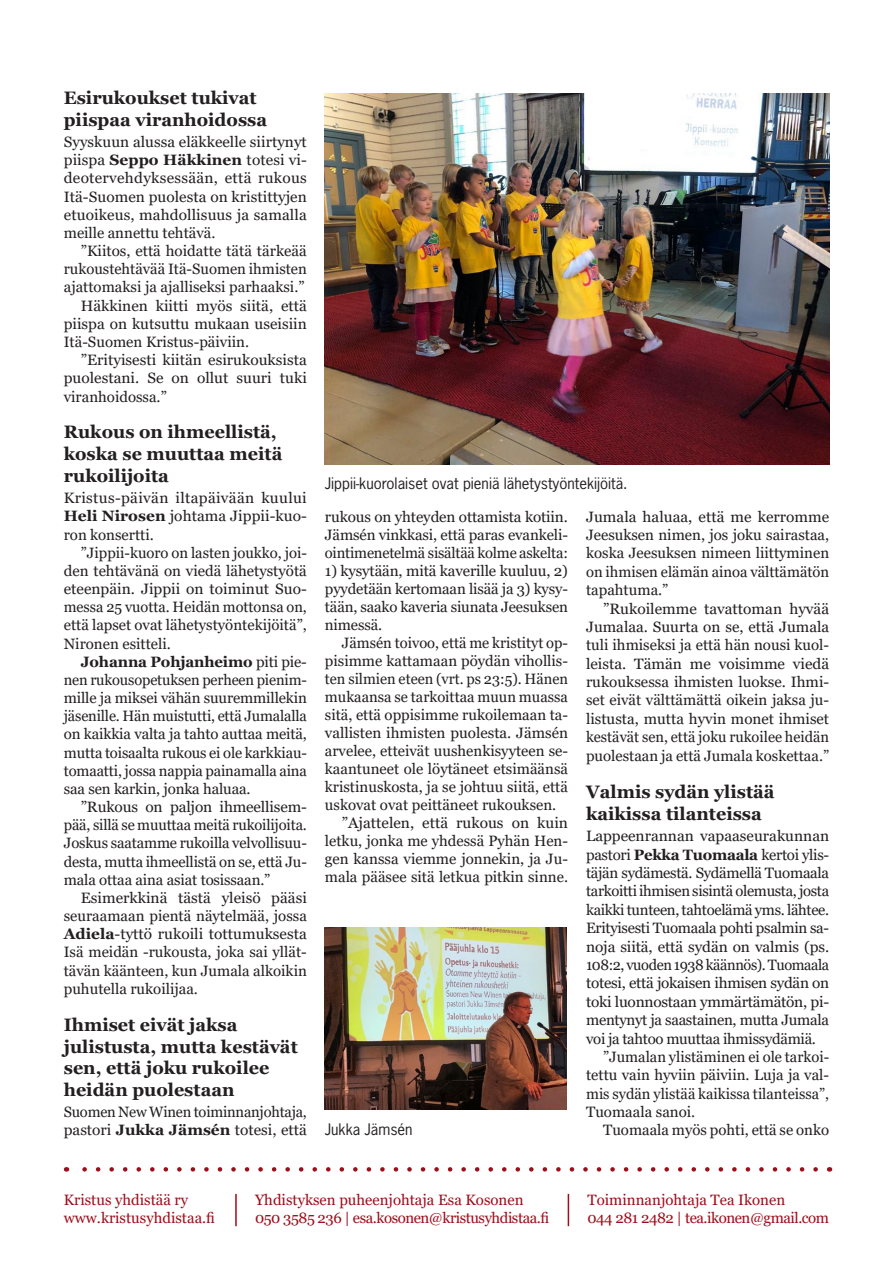
<style>
.page{position:relative;width:893px;height:1263px;background:#fff}
.page>*{position:absolute;margin:0;border:0;box-sizing:border-box;transform-origin:0 0}
.Väliotsikko{font:700 18px/21.8px "Georgia";color:#231f20}
.Leipis{font:15px/18.1px "Georgia";color:#231f20;text-align:justify}
.Leipis_1_kpl{font:15px/18.5px "Georgia";letter-spacing:-.01em;color:#231f20;text-align:justify}
.t1{font:15px/18px "Georgia";color:#9d0d1b}
.Laatikkoteksti{font:15px "News Gothic Std";color:#231f20}
.s1{font-weight:700}
</style>
<div class="page">
<svg style="left:82px;top:1167px;width:734px;height:4px"></svg>
<hr style="left:235px;top:1194px;width:2px;height:32px;background:#9d0d1b">
<hr style="left:568px;top:1194px;width:1px;height:32px;background:#9d0d1b">
<img style="left:325px;top:94px;width:504px;height:371px">
<img style="left:325px;top:928px;width:242px;height:181px">
<p class="Väliotsikko" style="left:64px;top:87px;width:205px">Esirukoukset tukivat piispaa viranhoidossa</p>
<p class="Leipis_1_kpl" style="left:64px;top:133px;width:245px">Syyskuun alussa eläkkeelle siirtynyt piispa <span class="s1">Seppo Häkkinen</span> totesi vi&shy;deotervehdyksessään, että rukous Itä-Suomen puolesta on kristittyjen etuoikeus, mahdollisuus ja samalla meille annettu tehtävä.</p>
<p class="Leipis" style="left:64px;top:242px;width:245px;text-indent:17px">”Kiitos, että hoidatte tätä tärkeää rukoustehtävää Itä-Suomen ihmisten ajattomaksi ja ajalliseksi parhaaksi.”</p>
<p class="Leipis" style="left:64px;top:297px;width:245px;text-indent:17px">Häkkinen kiitti myös siitä, että piispa on kutsuttu mukaan useisiin Itä-Suomen Kristus-päiviin.</p>
<p class="Leipis" style="left:64px;top:351px;width:245px;text-indent:17px">”Erityisesti kiitän esirukouksista puolestani. Se on ollut suuri tuki viranhoidossa.”</p>
<p class="Väliotsikko" style="left:64px;top:421px;width:220px">Rukous on ihmeellistä, koska se muuttaa meitä rukoilijoita</p>
<p class="Leipis_1_kpl" style="left:64px;top:489px;width:245px">Kristus-päivän iltapäivään kuului <span class="s1">Heli Nirosen</span> johtama Jippii-kuo&shy;ron konsertti.</p>
<p class="Leipis" style="left:64px;top:544px;width:245px;text-indent:17px">”Jippii-kuoro on lasten joukko, joi&shy;den tehtävänä on viedä lähetystyötä eteenpäin. Jippii on toiminut Suo&shy;messa 25 vuotta. Heidän mottonsa on, että lapset ovat lähetystyöntekijöitä”, Nironen esitteli.</p>
<p class="Leipis" style="left:64px;top:653px;width:245px;text-indent:17px"><span class="s1">Johanna Pohjanheimo</span> piti pie&shy;nen rukousopetuksen perheen pienim&shy;mille ja miksei vähän suuremmillekin jäsenille. Hän muistutti, että Jumalalla on kaikkia valta ja tahto auttaa meitä, mutta toisaalta rukous ei ole karkkiau&shy;tomaatti, jossa nappia painamalla aina saa sen karkin, jonka haluaa.</p>
<p class="Leipis" style="left:64px;top:798px;width:245px;text-indent:17px">”Rukous on paljon ihmeellisem&shy;pää, sillä se muuttaa meitä rukoilijoita.<br>Joskus saatamme rukoilla velvollisuu&shy;desta, mutta ihmeellistä on se, että Ju&shy;mala ottaa aina asiat tosissaan.”</p>
<p class="Leipis" style="left:64px;top:889px;width:245px;text-indent:17px">Esimerkkinä tästä yleisö pääsi seuraamaan pientä näytelmää, jossa <span class="s1">Adiela</span>-tyttö rukoili tottumuksesta Isä meidän -rukousta, joka sai yllät&shy;tävän käänteen, kun Jumala alkoikin puhutella rukoilijaa.</p>
<p class="Väliotsikko" style="left:64px;top:1014px;width:236px">Ihmiset eivät jaksa julistusta, mutta kestävät sen, että joku rukoilee heidän puolestaan</p>
<p class="Leipis_1_kpl" style="left:64px;top:1103px;width:245px">Suomen New Winen toiminnanjohtaja, pastori <span class="s1">Jukka Jämsén</span> totesi, että</p>
<p class="Laatikkoteksti" style="left:325px;top:474px;width:304px">Jippii-kuorolaiset ovat pieniä lähetystyöntekijöitä.</p>
<p class="Leipis_1_kpl" style="left:325px;top:508px;width:245px;line-height:18px">rukous on yhteyden ottamista kotiin.<br>Jämsén vinkkasi, että paras evankeli&shy;ointimenetelmä sisältää kolme askelta:</p>
<p class="Leipis_1_kpl" style="left:325px;top:562px;width:245px;line-height:18px">1) kysytään, mitä kaverille kuuluu, 2) pyydetään kertomaan lisää ja 3) kysy&shy;tään, saako kaveria siunata Jeesuksen nimessä.</p>
<p class="Leipis" style="left:325px;top:634px;width:245px;text-indent:17px">Jämsén toivoo, että me kristityt op&shy;pisimme kattamaan pöydän vihollis&shy;ten silmien eteen (vrt. ps 23:5). Hänen mukaansa se tarkoittaa muun muassa sitä, että oppisimme rukoilemaan ta&shy;vallisten ihmisten puolesta. Jämsén arvelee, etteivät uushenkisyyteen se&shy;kaantuneet ole löytäneet etsimäänsä kristinuskosta, ja se johtuu siitä, että uskovat ovat peittäneet rukouksen.</p>
<p class="Leipis" style="left:325px;top:814px;width:245px;text-indent:17px">”Ajattelen, että rukous on kuin letku, jonka me yhdessä Pyhän Hen&shy;gen kanssa viemme jonnekin, ja Ju&shy;mala pääsee sitä letkua pitkin sinne.</p>
<p class="Laatikkoteksti" style="left:325px;top:1120px;width:89px">Jukka Jämsén</p>
<p class="Leipis" style="left:586px;top:508px;width:245px">Jumala haluaa, että me kerromme Jeesuksen nimen, jos joku sairastaa, koska Jeesuksen nimeen liittyminen on ihmisen elämän ainoa välttämätön tapahtuma.”</p>
<p class="Leipis" style="left:586px;top:599px;width:245px;text-indent:17px">”Rukoilemme tavattoman hyvää Jumalaa. Suurta on se, että Jumala tuli ihmiseksi ja että hän nousi kuol&shy;leista. Tämän me voisimme viedä rukouksessa ihmisten luokse. Ihmi&shy;set eivät välttämättä oikein jaksa ju&shy;listusta, mutta hyvin monet ihmiset kestävät sen, että joku rukoilee heidän puolestaan ja että Jumala koskettaa.”</p>
<p class="Väliotsikko" style="left:586px;top:781px;width:190px">Valmis sydän ylistää kaikissa tilanteissa</p>
<p class="Leipis_1_kpl" style="left:586px;top:827px;width:245px">Lappeenrannan vapaaseurakunnan pastori <span class="s1">Pekka Tuomaala</span> kertoi ylis&shy;täjän sydämestä. Sydämellä Tuomaala tarkoitti ihmisen sisintä olemusta, josta kaikki tunteen, tahtoelämä yms. lähtee.<br>Erityisesti Tuomaala pohti psalmin sa&shy;noja siitä, että sydän on valmis (ps.<br>108:2, vuoden 1938 käännös). Tuomaala totesi, että jokaisen ihmisen sydän on toki luonnostaan ymmärtämätön, pi&shy;mentynyt ja saastainen, mutta Jumala voi ja tahtoo muuttaa ihmissydämiä.</p>
<p class="Leipis" style="left:586px;top:1048px;width:245px;text-indent:17px">”Jumalan ylistäminen ei ole tarkoi&shy;tettu vain hyviin päiviin. Luja ja val&shy;mis sydän ylistää kaikissa tilanteissa”, Tuomaala sanoi.</p>
<p class="Leipis" style="left:603px;top:1121px;width:228px">Tuomaala myös pohti, että se onko</p>
<p class="t1" style="left:64px;top:1191px;width:153px">Kristus yhdistää ry www.kristusyhdistaa.fi</p>
<p class="t1" style="left:587px;top:1191px;width:243px">Toiminnanjohtaja Tea Ikonen<br>044 281 2482 | tea.ikonen@gmail.com</p>
<p class="t1" style="left:255px;top:1191px;width:296px">Yhdistyksen puheenjohtaja Esa Kosonen<br>050 3585 236 | esa.kosonen@kristusyhdistaa.fi</p>
</div>
